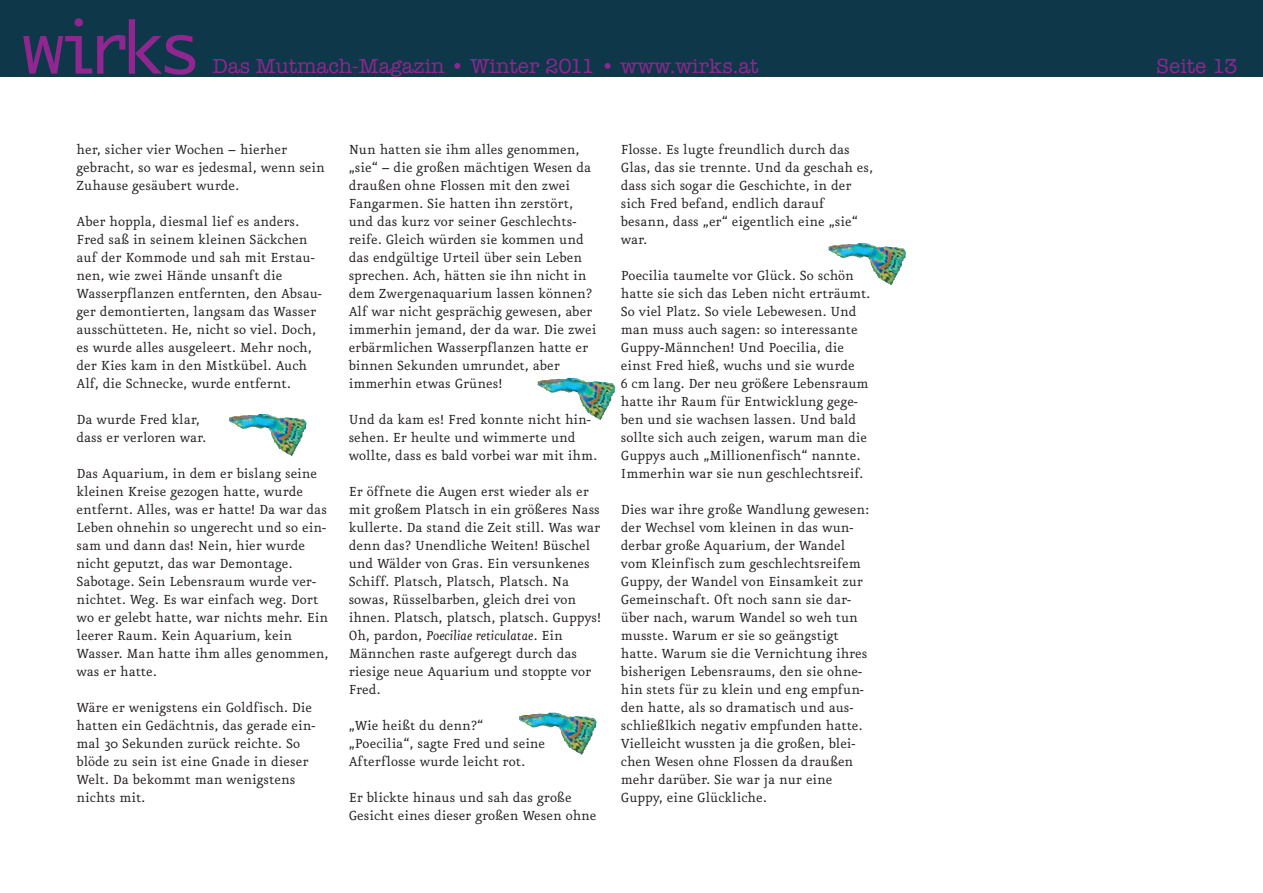
<style>
.page{position:relative;width:1263px;height:893px;background:#fff}
.page>*{position:absolute;margin:0;border:0;box-sizing:border-box;transform-origin:0 0}
.t1{font:69px "Ayuthaya";letter-spacing:-.09em;color:#90268f}
.t2{font:21px "American Typewriter";color:#90268f}
.t3{font:15.75px/18px "Eureka";color:#231f20}
.s1{font-style:italic}
</style>
<div class="page">
<div style="left:0;top:0;width:1263px;height:77px;background:#0e374a"></div>
<img style="left:828px;top:243px;width:78px;height:42px">
<img style="left:537px;top:378px;width:78px;height:42px">
<img style="left:229px;top:414px;width:78px;height:42px">
<img style="left:519px;top:713px;width:78px;height:42px">
<h1 class="t1" style="left:22px;top:9px;width:180px">wirks</h1>
<h2 class="t2" style="left:213px;top:54px;width:547px">Das Mutmach-Magazin • Winter 2011 • www.wirks.at</h2>
<p class="t3" style="left:77px;top:140px;width:250px">her, sicher vier Wochen – hierher gebracht, so war es jedesmal, wenn sein<br>Zuhause gesäubert wurde.</p>
<p class="t3" style="left:77px;top:212px;width:247px">Aber hoppla, diesmal lief es anders.<br>Fred saß in seinem kleinen Säckchen auf der Kommode und sah mit Erstau&shy;nen, wie zwei Hände unsanft die Wasserpflanzen entfernten, den Absau&shy;ger demontierten, langsam das Wasser ausschütteten. He, nicht so viel. Doch, es wurde alles ausgeleert. Mehr noch, der Kies kam in den Mistkübel. Auch Alf, die Schnecke, wurde entfernt.</p>
<p class="t3" style="left:77px;top:410px;width:131px">Da wurde Fred klar, dass er verloren war.</p>
<p class="t3" style="left:77px;top:464px;width:254px">Das Aquarium, in dem er bislang seine kleinen Kreise gezogen hatte, wurde entfernt. Alles, was er hatte! Da war das Leben ohnehin so ungerecht und so ein&shy;sam und dann das! Nein, hier wurde nicht geputzt, das war Demontage.<br>Sabotage. Sein Lebensraum wurde ver&shy;nichtet. Weg. Es war einfach weg. Dort wo er gelebt hatte, war nichts mehr. Ein leerer Raum. Kein Aquarium, kein Wasser. Man hatte ihm alles genommen, was er hatte.</p>
<p class="t3" style="left:77px;top:698px;width:240px">Wäre er wenigstens ein Goldfisch. Die hatten ein Gedächtnis, das gerade ein&shy;mal 30 Sekunden zurück reichte. So blöde zu sein ist eine Gnade in dieser<br>Welt. Da bekommt man wenigstens nichts mit.</p>
<p class="t3" style="left:349px;top:140px;width:249px">Nun hatten sie ihm alles genommen, „sie“ – die großen mächtigen Wesen da draußen ohne Flossen mit den zwei Fangarmen. Sie hatten ihn zerstört, und das kurz vor seiner Geschlechts&shy;reife. Gleich würden sie kommen und das endgültige Urteil über sein Leben sprechen. Ach, hätten sie ihn nicht in dem Zwergenaquarium lassen können?<br>Alf war nicht gesprächig gewesen, aber immerhin jemand, der da war. Die zwei erbärmlichen Wasserpflanzen hatte er binnen Sekunden umrundet, aber immerhin etwas Grünes!</p>
<p class="t3" style="left:349px;top:410px;width:250px">Und da kam es! Fred konnte nicht hin&shy;sehen. Er heulte und wimmerte und wollte, dass es bald vorbei war mit ihm.</p>
<p class="t3" style="left:349px;top:482px;width:254px">Er öffnete die Augen erst wieder als er mit großem Platsch in ein größeres Nass kullerte. Da stand die Zeit still. Was war denn das? Unendliche Weiten! Büschel und Wälder von Gras. Ein versunkenes Schiff. Platsch, Platsch, Platsch. Na sowas, Rüsselbarben, gleich drei von ihnen. Platsch, platsch, platsch. Guppys!<br>Oh, pardon, <span class="s1">Poeciliae reticulatae</span>. Ein Männchen raste aufgeregt durch das riesige neue Aquarium und stoppte vor Fred.</p>
<p class="t3" style="left:349px;top:716px;width:198px">„Wie heißt du denn?“ „Poecilia“, sagte Fred und seine<br>Afterflosse wurde leicht rot.</p>
<p class="t3" style="left:349px;top:788px;width:249px">Er blickte hinaus und sah das große<br>Gesicht eines dieser großen Wesen ohne</p>
<p class="t3" style="left:621px;top:140px;width:254px">Flosse. Es lugte freundlich durch das<br>Glas, das sie trennte. Und da geschah es, dass sich sogar die Geschichte, in der sich Fred befand, endlich darauf besann, dass „er“ eigentlich eine „sie“ war.</p>
<p class="t3" style="left:621px;top:266px;width:251px">Poecilia taumelte vor Glück. So schön hatte sie sich das Leben nicht erträumt.<br>So viel Platz. So viele Lebewesen. Und man muss auch sagen: so interessante Guppy-Männchen! Und Poecilia, die einst Fred hieß, wuchs und sie wurde<br>6 cm lang. Der neu größere Lebensraum hatte ihr Raum für Entwicklung gege&shy;ben und sie wachsen lassen. Und bald sollte sich auch zeigen, warum man die Guppys auch „Millionenfisch“ nannte.<br>Immerhin war sie nun geschlechtsreif.</p>
<p class="t3" style="left:621px;top:500px;width:250px">Dies war ihre große Wandlung gewesen: der Wechsel vom kleinen in das wun&shy;derbar große Aquarium, der Wandel vom Kleinfisch zum geschlechtsreifem Guppy, der Wandel von Einsamkeit zur Gemeinschaft. Oft noch sann sie dar&shy;über nach, warum Wandel so weh tun musste. Warum er sie so geängstigt hatte. Warum sie die Vernichtung ihres bisherigen Lebensraums, den sie ohne&shy;hin stets für zu klein und eng empfun&shy;den hatte, als so dramatisch und aus&shy;schließlkich negativ empfunden hatte.<br>Vielleicht wussten ja die großen, blei&shy;chen Wesen ohne Flossen da draußen mehr darüber. Sie war ja nur eine Guppy, eine Glückliche.</p>
<h2 class="t2" style="left:1156px;top:54px;width:83px">Seite 13</h2>
</div>
